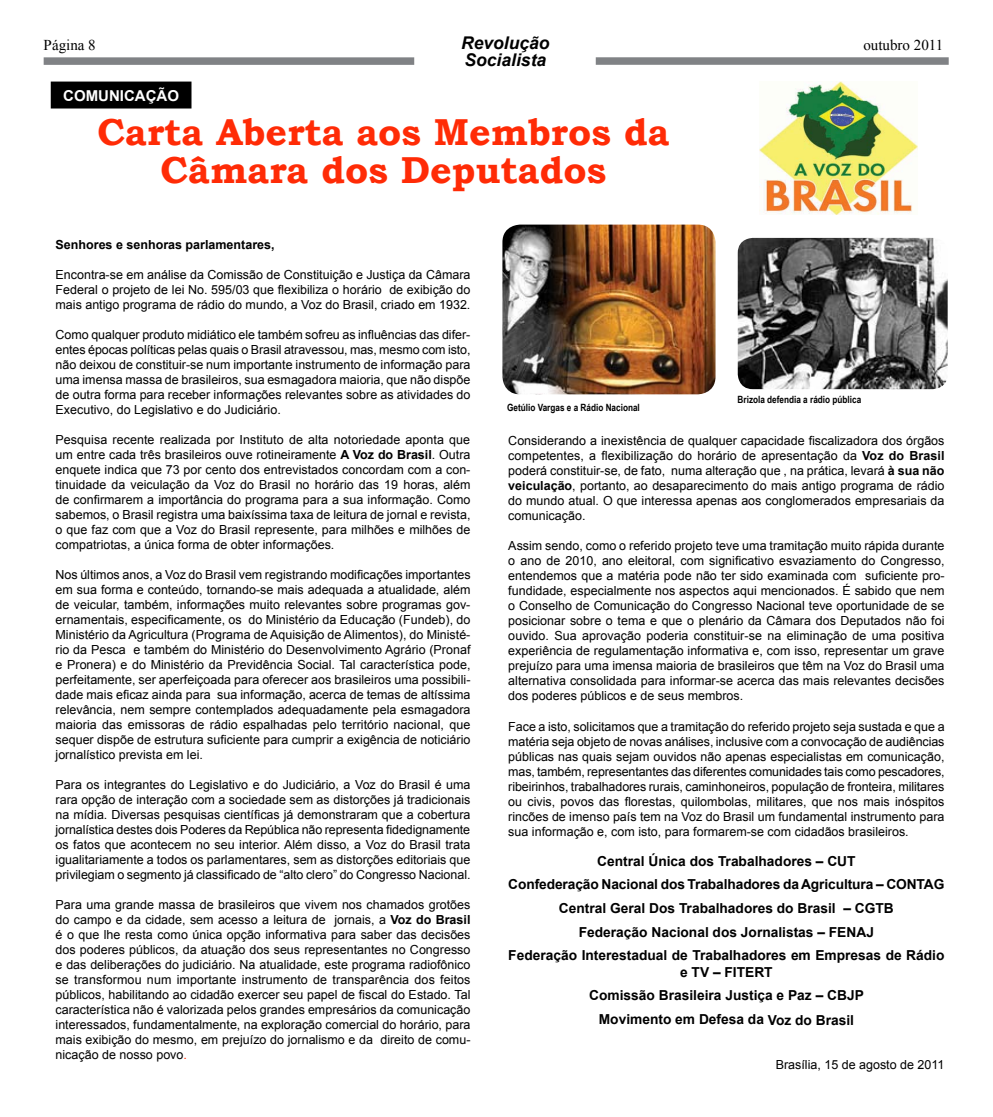
<style>
.page{position:relative;width:993px;height:1117px;background:#fff}
.page>*{position:absolute;margin:0;border:0;box-sizing:border-box;transform-origin:0 0}
.t1{font:700 37.5px/37.5px "Bookman Old Style";color:#ff2b06;text-align:center}
.t2{font:italic 700 17.5px "Arial";color:#000}
.t3{font:15px "Times New Roman";color:#000}
.t4{font:700 15px "Arial";color:#fff}
.t5{font:700 13.75px/23.6px "Arial";color:#000;text-align:center}
.t6{font:12.5px/15px "Arial";color:#000;text-align:justify}
.t7{font:700 12.5px "Arial";color:#000}
.t8{font:700 10px "Arial Narrow";color:#000}
.s1{font-weight:700}
.s2{color:#ff2b06}
</style>
<div class="page">
<div style="left:44px;top:57px;width:370px;height:8px;background:#808285"></div>
<div style="left:595px;top:57px;width:353px;height:8px;background:#808285"></div>
<img style="left:759px;top:81px;width:157px;height:134px">
<img style="left:737px;top:238px;width:210px;height:151px">
<img style="left:502px;top:224px;width:213px;height:170px">
<div style="left:51px;top:82px;width:140px;height:26px;background:#000"></div>
<div style="left:51px;top:81px;width:140px;height:27px;border:1px solid #000"></div>
<p class="t3" style="left:44px;top:35px;width:54px">Página 8</p>
<h2 class="t2" style="left:461px;top:31px;width:90px">Revolução</h2>
<p class="t3" style="left:863px;top:35px;width:81px">outubro 2011</p>
<h2 class="t2" style="left:464px;top:48px;width:83px">Socialista</h2>
<p class="t4" style="left:63px;top:86px;width:117px">COMUNICAÇÃO</p>
<h1 class="t1" style="left:97px;top:113px;width:573px">Carta Aberta aos Membros da<br>Câmara dos Deputados</h1>
<p class="t7" style="left:56px;top:236px;width:220px">Senhores e senhoras parlamentares,</p>
<p class="t6" style="left:56px;top:267px;width:416px">Encontra-se em análise da Comissão de Constituição e Justiça da Câmara Federal o projeto de lei No. 595/03 que flexibiliza o horário de exibição do mais antigo programa de rádio do mundo, a Voz do Brasil, criado em 1932.</p>
<p class="t6" style="left:56px;top:327px;width:416px">Como qualquer produto midiático ele também sofreu as influências das difer&shy;entes épocas políticas pelas quais o Brasil atravessou, mas, mesmo com isto, não deixou de constituir-se num importante instrumento de informação para uma imensa massa de brasileiros, sua esmagadora maioria, que não dispõe de outra forma para receber informações relevantes sobre as atividades do Executivo, do Legislativo e do Judiciário.</p>
<p class="t6" style="left:56px;top:432px;width:416px">Pesquisa recente realizada por Instituto de alta notoriedade aponta que um entre cada três brasileiros ouve rotineiramente <span class="s1">A Voz do Brasil</span>. Outra enquete indica que 73 por cento dos entrevistados concordam com a con&shy;tinuidade da veiculação da Voz do Brasil no horário das 19 horas, além de confirmarem a importância do programa para a sua informação. Como sabemos, o Brasil registra uma baixíssima taxa de leitura de jornal e revista, o que faz com que a Voz do Brasil represente, para milhões e milhões de compatriotas, a única forma de obter informações.</p>
<p class="t6" style="left:56px;top:567px;width:416px">Nos últimos anos, a Voz do Brasil vem registrando modificações importantes em sua forma e conteúdo, tornando-se mais adequada a atualidade, além de veicular, também, informações muito relevantes sobre programas gov&shy;ernamentais, especificamente, os do Ministério da Educação (Fundeb), do Ministério da Agricultura (Programa de Aquisição de Alimentos), do Ministé&shy;rio da Pesca e também do Ministério do Desenvolvimento Agrário (Pronaf e Pronera) e do Ministério da Previdência Social. Tal característica pode, perfeitamente, ser aperfeiçoada para oferecer aos brasileiros uma possibili&shy;dade mais eficaz ainda para sua informação, acerca de temas de altíssima relevância, nem sempre contemplados adequadamente pela esmagadora maioria das emissoras de rádio espalhadas pelo território nacional, que sequer dispõe de estrutura suficiente para cumprir a exigência de noticiário jornalístico prevista em lei.</p>
<p class="t6" style="left:56px;top:777px;width:416px">Para os integrantes do Legislativo e do Judiciário, a Voz do Brasil é uma rara opção de interação com a sociedade sem as distorções já tradicionais na mídia. Diversas pesquisas científicas já demonstraram que a cobertura jornalística destes dois Poderes da República não representa fidedignamente os fatos que acontecem no seu interior. Além disso, a Voz do Brasil trata igualitariamente a todos os parlamentares, sem as distorções editoriais que privilegiam o segmento já classificado de “alto clero” do Congresso Nacional.</p>
<p class="t6" style="left:56px;top:897px;width:416px">Para uma grande massa de brasileiros que vivem nos chamados grotões do campo e da cidade, sem acesso a leitura de jornais, a <span class="s1">Voz do Brasil </span>é o que lhe resta como única opção informativa para saber das decisões dos poderes públicos, da atuação dos seus representantes no Congresso e das deliberações do judiciário. Na atualidade, este programa radiofônico se transformou num importante instrumento de transparência dos feitos públicos, habilitando ao cidadão exercer seu papel de fiscal do Estado. Tal característica não é valorizada pelos grandes empresários da comunicação interessados, fundamentalmente, na exploração comercial do horário, para mais exibição do mesmo, em prejuízo do jornalismo e da direito de comu&shy;nicação de nosso povo<span class="s2">.</span></p>
<p class="t8" style="left:507px;top:399px;width:134px">Getúlio Vargas e a Rádio Nacional</p>
<p class="t8" style="left:737px;top:392px;width:125px">Brizola defendia a rádio pública</p>
<p class="t6" style="left:508px;top:433px;width:437px">Considerando a inexistência de qualquer capacidade fiscalizadora dos órgãos competentes, a flexibilização do horário de apresentação da <span class="s1">Voz do Brasil </span>poderá constituir-se, de fato, numa alteração que , na prática, levará <span class="s1">à sua não veiculação</span>, portanto, ao desaparecimento do mais antigo programa de rádio do mundo atual. O que interessa apenas aos conglomerados empresariais da comunicação.</p>
<p class="t6" style="left:508px;top:538px;width:437px">Assim sendo, como o referido projeto teve uma tramitação muito rápida durante o ano de 2010, ano eleitoral, com significativo esvaziamento do Congresso, entendemos que a matéria pode não ter sido examinada com suficiente pro&shy;fundidade, especialmente nos aspectos aqui mencionados. É sabido que nem o Conselho de Comunicação do Congresso Nacional teve oportunidade de se posicionar sobre o tema e que o plenário da Câmara dos Deputados não foi ouvido. Sua aprovação poderia constituir-se na eliminação de uma positiva experiência de regulamentação informativa e, com isso, representar um grave prejuízo para uma imensa maioria de brasileiros que têm na Voz do Brasil uma alternativa consolidada para informar-se acerca das mais relevantes decisões dos poderes públicos e de seus membros.</p>
<p class="t6" style="left:508px;top:718px;width:437px">Face a isto, solicitamos que a tramitação do referido projeto seja sustada e que a matéria seja objeto de novas análises, inclusive com a convocação de audiências públicas nas quais sejam ouvidos não apenas especialistas em comunicação, mas, também, representantes das diferentes comunidades tais como pescadores, ribeirinhos, trabalhadores rurais, caminhoneiros, população de fronteira, militares ou civis, povos das florestas, quilombolas, militares, que nos mais inóspitos rincões de imenso país tem na Voz do Brasil um fundamental instrumento para sua informação e, com isto, para formarem-se com cidadãos brasileiros.</p>
<p class="t5" style="left:508px;top:849px;width:437px">Central Única dos Trabalhadores – CUT<br>Confederação Nacional dos Trabalhadores da Agricultura – CONTAG Central Geral Dos Trabalhadores do Brasil – CGTB<br>Federação Nacional dos Jornalistas – FENAJ<br>Federação Interestadual de Trabalhadores em Empresas de Rádio</p>
<p class="t5" style="left:589px;top:960px;width:276px">e TV – FITERT<br>Comissão Brasileira Justiça e Paz – CBJP<br>Movimento em Defesa da Voz do Brasil</p>
<p class="t6" style="left:775px;top:1057px;width:170px">Brasília, 15 de agosto de 2011</p>
</div>
